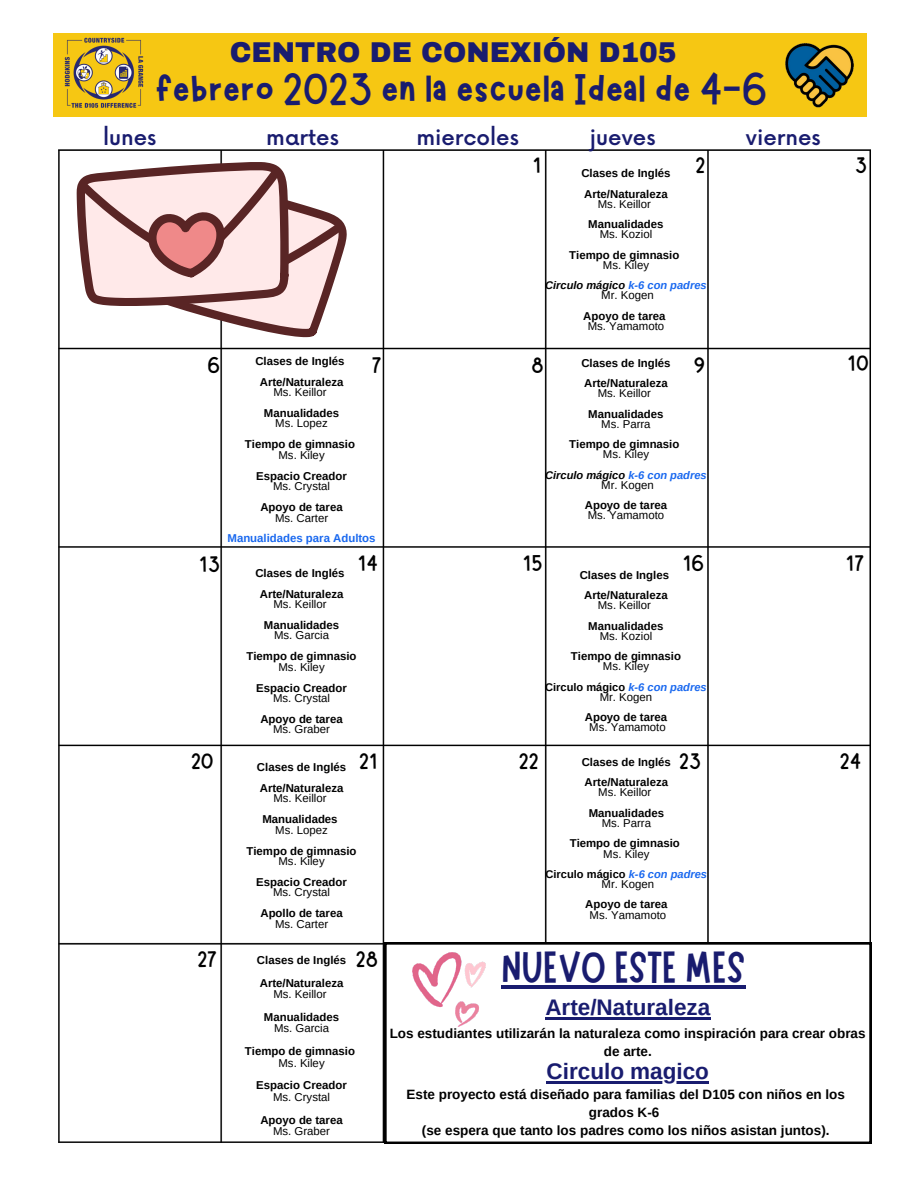
<style>
.page{position:relative;width:918px;height:1188px;background:#fff}
.page>*{position:absolute;margin:0;border:0;box-sizing:border-box;transform-origin:0 0}
.t1{font:45px "Marykate";color:#191c6f}
.t2{font:900 28.05px "Archivo";color:#191c6f}
.t3{font:700 22.5px "Arimo";color:#191c6f}
.t4{font:22.2px "Marykate";color:#000}
.t5{font:500 21.6px "Now";color:#191c6f}
.t6{font:700 13.5px/18px "Arimo";color:#000;text-align:center}
.t7{font:700 11.4px/20.4px "Arimo";color:#000}
.t8{font:11.4px "Arimo";color:#000}
.t9{font:700 11.4px "Arimo";color:#1968ef}
.t10{font:italic 700 11.1px "Arimo";color:#000}
.t11{font:700 11.1px "Arimo";color:#000}
.s1{color:#1968ef}
.s2{font-style:italic;color:#1968ef}
</style>
<div class="page">
<img style="left:58px;top:149px;width:813px;height:994px">
<div style="left:53px;top:34px;width:813px;height:83px;background:#f6c713"></div>
<img style="left:785px;top:43px;width:69px;height:65px">
<img style="left:64px;top:38px;width:79px;height:70px">
<svg style="left:77px;top:162px;width:270px;height:181px"></svg>
<svg style="left:384px;top:942px;width:488px;height:202px"></svg>
<img style="left:412px;top:953px;width:74px;height:74px">
<hr style="left:545px;top:1018px;width:165px;height:2px;background:#191c6f">
<hr style="left:501px;top:986px;width:245px;height:3px;background:#191c6f">
<hr style="left:547px;top:1081px;width:162px;height:3px;background:#191c6f">
<h2 class="t2" style="left:230px;top:38px;width:448px">CENTRO DE CONEXIÓN D105</h2>
<h1 class="t1" style="left:155px;top:60px;width:613px">febrero 2023 en la escuela Ideal de 4-6</h1>
<h3 class="t5" style="left:103px;top:125px;width:55px">lunes</h3>
<h3 class="t5" style="left:266px;top:125px;width:74px">martes</h3>
<h3 class="t5" style="left:416px;top:125px;width:104px">miercoles</h3>
<h3 class="t5" style="left:590px;top:125px;width:67px">jueves</h3>
<h3 class="t5" style="left:746px;top:125px;width:76px">viernes</h3>
<p class="t7" style="left:581px;top:163px;width:126px">Clases de Inglés <sup>2<br></sup>Arte/Naturaleza</p>
<p class="t8" style="left:598px;top:198px;width:55px">Ms. Keillor</p>
<p class="t7" style="left:588px;top:214px;width:77px">Manualidades</p>
<p class="t8" style="left:600px;top:228px;width:54px">Ms. Koziol</p>
<p class="t7" style="left:569px;top:245px;width:112px">Tiempo de gimnasio</p>
<p class="t8" style="left:603px;top:259px;width:48px">Ms. Kiley</p>
<p class="t10" style="left:545px;top:279px;width:163px">Circulo mágico <span class="s1">k-6 con padres</span></p>
<p class="t8" style="left:601px;top:289px;width:54px">Mr. Kogen</p>
<p class="t7" style="left:583px;top:306px;width:84px">Apoyo de tarea</p>
<p class="t8" style="left:588px;top:320px;width:78px">Ms. Yamamoto</p>
<h3 class="t4" style="left:533px;top:151px;width:10px">1</h3>
<h3 class="t4" style="left:855px;top:151px;width:13px">3</h3>
<h3 class="t4" style="left:207px;top:351px;width:14px">6</h3>
<p class="t7" style="left:255px;top:350px;width:91px;line-height:20.9px;text-align:center">Clases de Inglés<br>Arte/Naturaleza</p>
<p class="t8" style="left:273px;top:386px;width:55px">Ms. Keillor</p>
<p class="t7" style="left:264px;top:403px;width:77px">Manualidades</p>
<p class="t8" style="left:275px;top:417px;width:54px">Ms. Lopez</p>
<p class="t7" style="left:245px;top:434px;width:112px">Tiempo de gimnasio</p>
<p class="t8" style="left:279px;top:449px;width:48px">Ms. Kiley</p>
<p class="t7" style="left:256px;top:466px;width:92px">Espacio Creador</p>
<p class="t8" style="left:273px;top:480px;width:58px">Ms. Crystal</p>
<p class="t7" style="left:260px;top:497px;width:84px">Apoyo de tarea</p>
<p class="t8" style="left:275px;top:511px;width:55px">Ms. Carter</p>
<p class="t9" style="left:228px;top:532px;width:150px">Manualidades para Adultos</p>
<h3 class="t4" style="left:372px;top:351px;width:12px">7</h3>
<h3 class="t4" style="left:694px;top:351px;width:13px">9</h3>
<h3 class="t4" style="left:531px;top:351px;width:14px">8</h3>
<p class="t7" style="left:581px;top:353px;width:91px">Clases de Inglés<br>Arte/Naturaleza</p>
<p class="t8" style="left:598px;top:387px;width:55px">Ms. Keillor</p>
<p class="t7" style="left:588px;top:404px;width:77px">Manualidades</p>
<p class="t8" style="left:601px;top:418px;width:51px">Ms. Parra</p>
<p class="t7" style="left:569px;top:434px;width:112px">Tiempo de gimnasio</p>
<p class="t8" style="left:603px;top:448px;width:48px">Ms. Kiley</p>
<p class="t10" style="left:545px;top:469px;width:163px">Circulo mágico <span class="s1">k-6 con padres</span></p>
<p class="t8" style="left:601px;top:479px;width:54px">Mr. Kogen</p>
<p class="t7" style="left:585px;top:495px;width:84px">Apoyo de tarea</p>
<p class="t8" style="left:588px;top:509px;width:78px">Ms. Yamamoto</p>
<h3 class="t4" style="left:848px;top:349px;width:23px">10</h3>
<h3 class="t4" style="left:199px;top:550px;width:22px">13</h3>
<h3 class="t4" style="left:358px;top:549px;width:22px">14</h3>
<p class="t7" style="left:255px;top:562px;width:91px;line-height:20.9px;text-align:center">Clases de Inglés<br>Arte/Naturaleza</p>
<p class="t8" style="left:273px;top:598px;width:55px">Ms. Keillor</p>
<p class="t7" style="left:264px;top:615px;width:77px">Manualidades</p>
<p class="t8" style="left:274px;top:629px;width:57px">Ms. Garcia</p>
<p class="t7" style="left:247px;top:646px;width:112px">Tiempo de gimnasio</p>
<p class="t8" style="left:279px;top:660px;width:48px">Ms. Kiley</p>
<p class="t7" style="left:256px;top:677px;width:92px">Espacio Creador</p>
<p class="t8" style="left:273px;top:692px;width:58px">Ms. Crystal</p>
<p class="t7" style="left:260px;top:709px;width:84px">Apoyo de tarea</p>
<p class="t8" style="left:273px;top:723px;width:58px">Ms. Graber</p>
<h3 class="t4" style="left:683px;top:549px;width:23px">16</h3>
<h3 class="t4" style="left:523px;top:549px;width:21px">15</h3>
<p class="t7" style="left:580px;top:565px;width:91px;text-align:center">Clases de Ingles<br>Arte/Naturaleza</p>
<p class="t8" style="left:598px;top:599px;width:55px">Ms. Keillor</p>
<p class="t7" style="left:588px;top:615px;width:77px">Manualidades</p>
<p class="t8" style="left:600px;top:629px;width:54px">Ms. Koziol</p>
<p class="t7" style="left:571px;top:646px;width:112px">Tiempo de gimnasio</p>
<p class="t8" style="left:603px;top:660px;width:48px">Ms. Kiley</p>
<p class="t11" style="left:545px;top:681px;width:163px">Circulo mágico <span class="s2">k-6 con padres</span></p>
<p class="t8" style="left:600px;top:690px;width:54px">Mr. Kogen</p>
<p class="t7" style="left:585px;top:707px;width:84px">Apoyo de tarea</p>
<p class="t8" style="left:589px;top:721px;width:78px">Ms. Yamamoto</p>
<h3 class="t4" style="left:846px;top:549px;width:20px">17</h3>
<h3 class="t4" style="left:191px;top:747px;width:24px">20</h3>
<h3 class="t4" style="left:359px;top:747px;width:20px">21</h3>
<p class="t7" style="left:257px;top:757px;width:91px;line-height:20.9px">Clases de Inglés<br>Arte/Naturaleza</p>
<p class="t8" style="left:273px;top:792px;width:55px">Ms. Keillor</p>
<p class="t7" style="left:262px;top:809px;width:77px">Manualidades</p>
<p class="t8" style="left:275px;top:823px;width:54px">Ms. Lopez</p>
<p class="t7" style="left:247px;top:840px;width:112px">Tiempo de gimnasio</p>
<p class="t8" style="left:278px;top:855px;width:48px">Ms. Kiley</p>
<p class="t7" style="left:256px;top:872px;width:92px">Espacio Creador</p>
<p class="t8" style="left:273px;top:886px;width:58px">Ms. Crystal</p>
<p class="t7" style="left:260px;top:903px;width:84px">Apollo de tarea</p>
<p class="t8" style="left:275px;top:917px;width:55px">Ms. Carter</p>
<h3 class="t4" style="left:519px;top:747px;width:21px">22</h3>
<h3 class="t4" style="left:679px;top:747px;width:23px">23</h3>
<p class="t7" style="left:582px;top:752px;width:91px">Clases de Inglés<br>Arte/Naturaleza</p>
<p class="t8" style="left:598px;top:786px;width:55px">Ms. Keillor</p>
<p class="t7" style="left:589px;top:803px;width:77px">Manualidades</p>
<p class="t8" style="left:602px;top:817px;width:51px">Ms. Parra</p>
<p class="t7" style="left:570px;top:833px;width:112px">Tiempo de gimnasio</p>
<p class="t8" style="left:603px;top:847px;width:48px">Ms. Kiley</p>
<p class="t11" style="left:546px;top:868px;width:163px">Circulo mágico <span class="s2">k-6 con padres</span></p>
<p class="t8" style="left:602px;top:878px;width:54px">Mr. Kogen</p>
<p class="t7" style="left:585px;top:894px;width:84px">Apoyo de tarea</p>
<p class="t8" style="left:590px;top:908px;width:78px">Ms. Yamamoto</p>
<h3 class="t4" style="left:840px;top:747px;width:23px">24</h3>
<h3 class="t4" style="left:197px;top:945px;width:21px">27</h3>
<h3 class="t4" style="left:356px;top:945px;width:24px">28</h3>
<p class="t7" style="left:257px;top:949px;width:91px;line-height:22.8px">Clases de Inglés<br>Arte/Naturaleza</p>
<p class="t8" style="left:273px;top:988px;width:55px">Ms. Keillor</p>
<p class="t7" style="left:264px;top:1007px;width:77px">Manualidades</p>
<p class="t8" style="left:274px;top:1022px;width:57px">Ms. Garcia</p>
<p class="t7" style="left:245px;top:1041px;width:112px">Tiempo de gimnasio</p>
<p class="t8" style="left:278px;top:1056px;width:48px">Ms. Kiley</p>
<p class="t7" style="left:256px;top:1075px;width:92px">Espacio Creador</p>
<p class="t8" style="left:273px;top:1090px;width:58px">Ms. Crystal</p>
<p class="t7" style="left:260px;top:1109px;width:84px">Apoyo de tarea</p>
<p class="t8" style="left:273px;top:1125px;width:58px">Ms. Graber</p>
<h1 class="t1" style="left:501px;top:938px;width:246px">NUEVO ESTE MES</h1>
<h3 class="t3" style="left:545px;top:995px;width:166px">Arte/Naturaleza</h3>
<p class="t6" style="left:390px;top:1025px;width:477px">Los estudiantes utilizarán la naturaleza como inspiración para crear obras de arte.</p>
<h3 class="t3" style="left:547px;top:1059px;width:164px">Circulo magico</h3>
<p class="t6" style="left:407px;top:1085px;width:440px">Este proyecto está diseñado para familias del D105 con niños en los grados K-6<br>(se espera que tanto los padres como los niños asistan juntos).</p>
</div>
